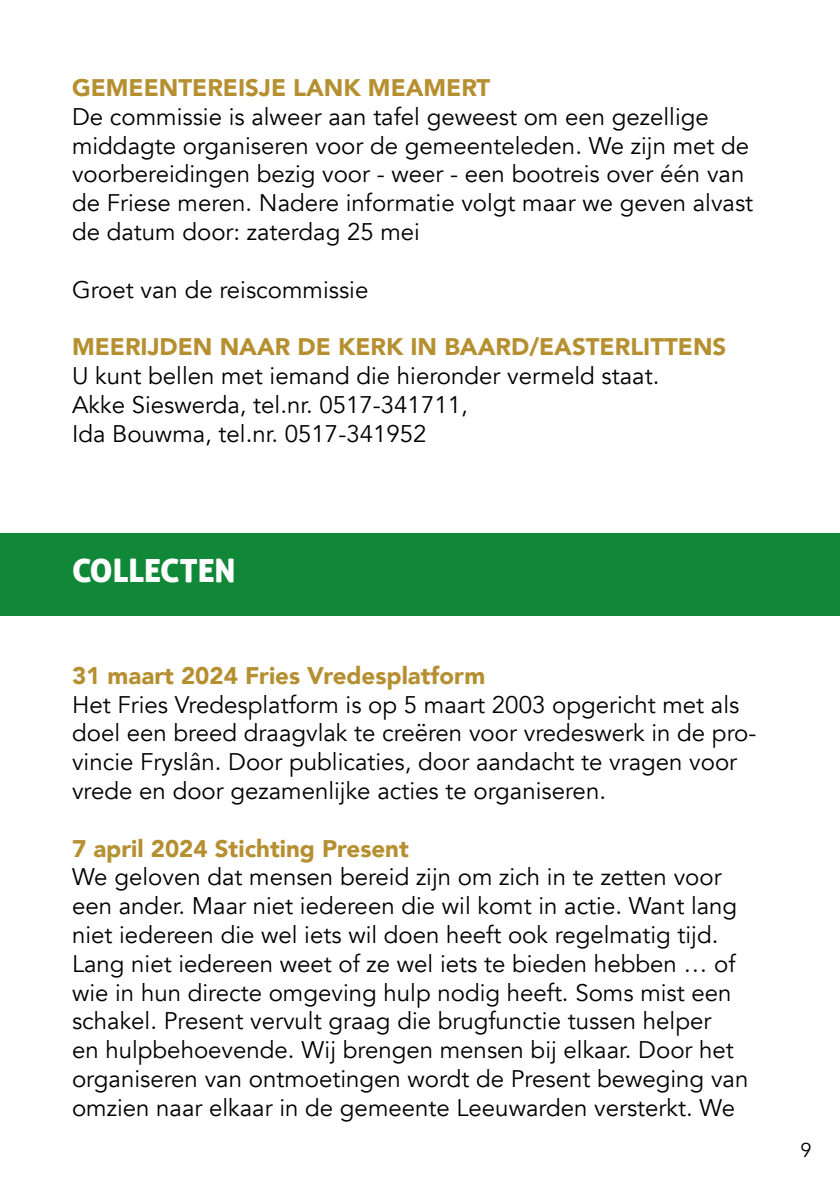
<style>
.page{position:relative;width:840px;height:1191px;background:#fff}
.page>*{position:absolute;margin:0;border:0;box-sizing:border-box;transform-origin:0 0}
.t1{font:32px "Aller Display";color:#fff}
.t2{font:24px/28.8px "Avenir";color:#000}
.t3{font:900 24px "Avenir";color:#b58f30}
.t4{font:20px "Avenir";color:#000}
</style>
<div class="page">
<div style="left:0;top:533px;width:839px;height:82px;background:#108838"></div>
<p class="t3" style="left:72px;top:67px;width:419px">GEMEENTEREISJE LANK MEAMERT</p>
<p class="t2" style="left:72px;top:103px;width:682px">De commissie is alweer aan tafel geweest om een gezellige middagte organiseren voor de gemeenteleden. We zijn met de voorbereidingen bezig voor - weer - een bootreis over één van de Friese meren. Nadere informatie volgt maar we geven alvast de datum door: zaterdag 25 mei</p>
<p class="t2" style="left:72px;top:275px;width:298px">Groet van de reiscommissie</p>
<p class="t3" style="left:72px;top:326px;width:655px">MEERIJDEN NAAR DE KERK IN BAARD/EASTERLITTENS</p>
<p class="t2" style="left:72px;top:362px;width:588px">U kunt bellen met iemand die hieronder vermeld staat.<br>Akke Sieswerda, tel.nr. 0517-341711,<br>Ida Bouwma, tel.nr. 0517-341952</p>
<h1 class="t1" style="left:72px;top:550px;width:165px">COLLECTEN</h1>
<p class="t3" style="left:72px;top:655px;width:414px">31 maart 2024 Fries Vredesplatform</p>
<p class="t2" style="left:72px;top:690px;width:685px">Het Fries Vredesplatform is op 5 maart 2003 opgericht met als doel een breed draagvlak te creëren voor vredeswerk in de pro&shy;vincie Fryslân. Door publicaties, door aandacht te vragen voor vrede en door gezamenlijke acties te organiseren.</p>
<p class="t3" style="left:72px;top:827px;width:338px">7 april 2024 Stichting Present</p>
<p class="t2" style="left:72px;top:863px;width:677px">We geloven dat mensen bereid zijn om zich in te zetten voor een ander. Maar niet iedereen die wil komt in actie. Want lang niet iedereen die wel iets wil doen heeft ook regelmatig tijd.<br>Lang niet iedereen weet of ze wel iets te bieden hebben … of wie in hun directe omgeving hulp nodig heeft. Soms mist een schakel. Present vervult graag die brugfunctie tussen helper<br>en hulpbehoevende. Wij brengen mensen bij elkaar. Door het organiseren van ontmoetingen wordt de Present beweging van omzien naar elkaar in de gemeente Leeuwarden versterkt. We</p>
<p class="t4" style="left:800px;top:1138px;width:13px">9</p>
</div>
